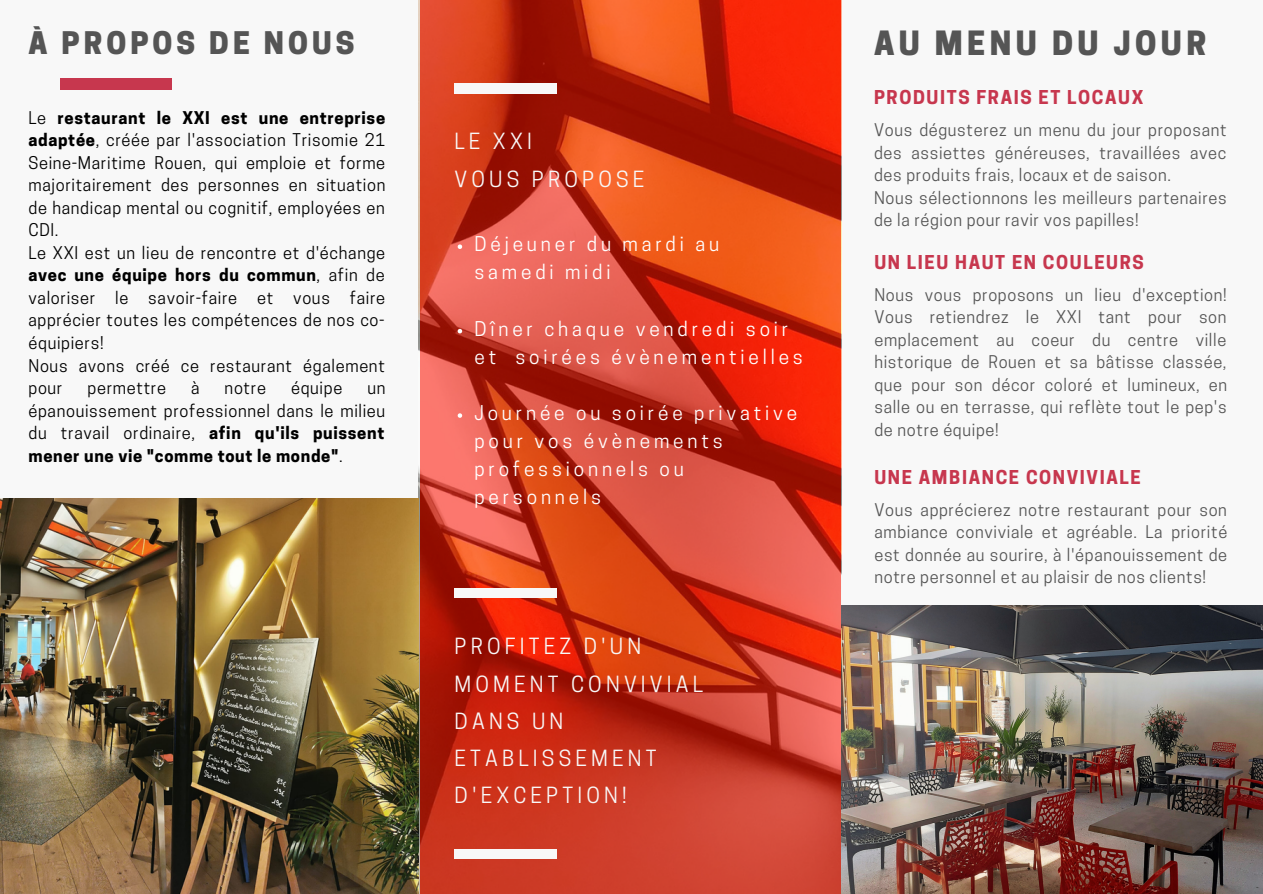
<style>
.page{position:relative;width:1263px;height:894px;background:#fff}
.page>*{position:absolute;margin:0;border:0;box-sizing:border-box;transform-origin:0 0}
.t1{font:800 31.35px "Cooper Hewitt";letter-spacing:.14em;color:#555}
.t2{font:800 29.25px "Cooper Hewitt";letter-spacing:.14em;color:#555}
.t3{font:20.85px/37px "Cooper Hewitt";letter-spacing:.2em;color:#f8f8f8}
.t4{font:19.2px/28px "Cooper Hewitt";letter-spacing:.2em;color:#fff}
.t5{font:700 18px "Cooper Hewitt";letter-spacing:.09em;color:#c7374e}
.t6{font:16.5px/22.5px "Cooper Hewitt";letter-spacing:.04em;color:#555;text-align:justify}
.t7{font:16.5px/22.5px "Cooper Hewitt";letter-spacing:.04em;color:#000;text-align:justify}
.s1{font-weight:700}
</style>
<div class="page">
<div style="left:0;top:0;width:1263px;height:893px;background:#f8f8f8"></div>
<img style="left:419px;top:0;width:423px;height:893px">
<div style="left:60px;top:78px;width:111px;height:12px;background:#c7374e"></div>
<div style="left:454px;top:587px;width:103px;height:10px;background:#f8f8f8"></div>
<div style="left:454px;top:848px;width:103px;height:10px;background:#f8f8f8"></div>
<img style="left:0;top:498px;width:418px;height:395px">
<img style="left:841px;top:605px;width:422px;height:288px">
<div style="left:454px;top:84px;width:103px;height:10px;background:#f8f8f8"></div>
<svg style="left:458px;top:244px;width:4px;height:5px"></svg>
<svg style="left:458px;top:329px;width:4px;height:4px"></svg>
<svg style="left:458px;top:413px;width:4px;height:4px"></svg>
<p class="t2" style="left:28px;top:32px;width:328px">À PROPOS DE NOUS</p>
<p class="t7" style="left:28px;top:108px;width:358px">Le <span class="s1">restaurant le XXI est une entreprise adaptée</span>, créée par l'association Trisomie 21<br>Seine-Maritime Rouen, qui emploie et forme majoritairement des personnes en situation de handicap mental ou cognitif, employées en CDI.</p>
<p class="t7" style="left:28px;top:243px;width:358px">Le XXI est un lieu de rencontre et d'échange <span class="s1">avec une équipe hors du commun</span>, afin de valoriser le savoir-faire et vous faire apprécier toutes les compétences de nos co&shy;équipiers!</p>
<p class="t7" style="left:28px;top:356px;width:358px">Nous avons créé ce restaurant également pour</p>
<p class="t7" style="left:88px;top:378px;width:80px">permettre</p>
<p class="t7" style="left:191px;top:378px;width:10px">à</p>
<p class="t7" style="left:225px;top:378px;width:43px">notre</p>
<p class="t7" style="left:291px;top:378px;width:53px">équipe</p>
<p class="t7" style="left:28px;top:378px;width:358px;text-indent:339px">un épanouissement professionnel dans le milieu du travail ordinaire, <span class="s1">afin qu'ils puissent mener une vie "comme tout le monde"</span>.</p>
<p class="t3" style="left:454px;top:126px;width:79px">LE XXI</p>
<p class="t3" style="left:454px;top:163px;width:191px">VOUS PROPOSE</p>
<p class="t4" style="left:474px;top:232px;width:246px">Déjeuner du mardi au samedi midi</p>
<p class="t4" style="left:474px;top:317px;width:330px">Dîner chaque vendredi soir et soirées évènementielles</p>
<p class="t4" style="left:474px;top:401px;width:324px">Journée ou soirée privative pour vos évènements professionnels ou personnels</p>
<p class="t3" style="left:454px;top:630px;width:250px">PROFITEZ D'UN<br>MOMENT CONVIVIAL<br>DANS UN<br>ETABLISSEMENT<br>D'EXCEPTION!</p>
<p class="t1" style="left:874px;top:32px;width:334px">AU MENU DU JOUR</p>
<p class="t5" style="left:874px;top:91px;width:271px">PRODUITS FRAIS ET LOCAUX</p>
<p class="t6" style="left:874px;top:121px;width:354px">Vous dégusterez un menu du jour proposant des assiettes généreuses, travaillées avec des produits frais, locaux et de saison.</p>
<p class="t6" style="left:874px;top:188px;width:354px">Nous sélectionnons les meilleurs partenaires de la région pour ravir vos papilles!</p>
<p class="t5" style="left:874px;top:256px;width:271px">UN LIEU HAUT EN COULEURS</p>
<p class="t6" style="left:874px;top:285px;width:354px">Nous vous proposons un lieu d'exception!<br>Vous retiendrez le XXI tant pour son emplacement au coeur du centre ville historique de Rouen et sa bâtisse classée, que pour son décor coloré et lumineux, en salle ou en terrasse, qui reflète tout le pep's de notre équipe!</p>
<p class="t5" style="left:874px;top:470px;width:268px">UNE AMBIANCE CONVIVIALE</p>
<p class="t6" style="left:874px;top:500px;width:354px">Vous apprécierez notre restaurant pour son ambiance conviviale et agréable. La priorité est donnée au sourire, à l'épanouissement de notre personnel et au plaisir de nos clients!</p>
</div>
